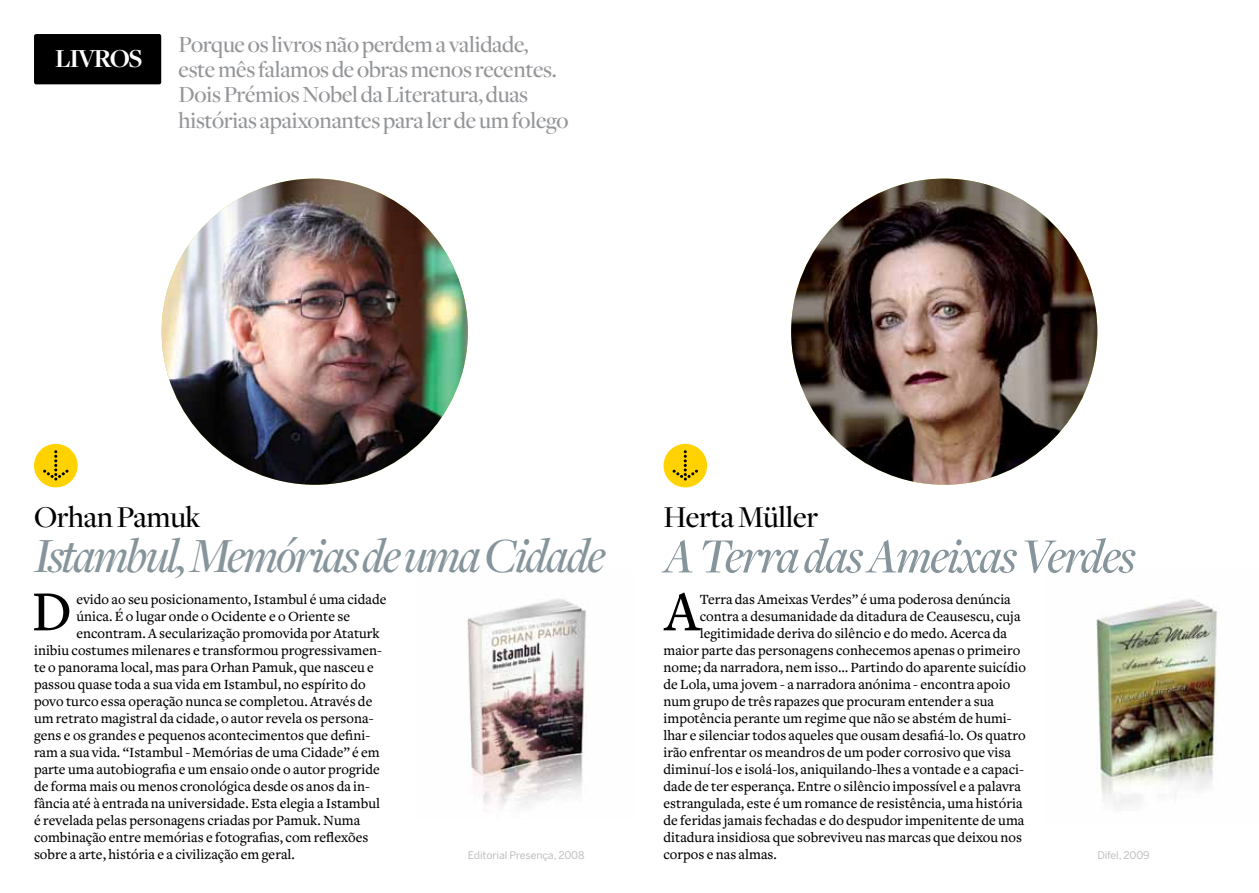
<style>
.page{position:relative;width:1259px;height:893px;background:#fff}
.page>*{position:absolute;margin:0;border:0;box-sizing:border-box;transform-origin:0 0}
.t1{font:500 58.65px "Freight Text";color:#000}
.t2{font:italic 500 51px "Freight Disp";letter-spacing:-.04em;color:#86959b}
.t3{font:500 31.5px "Freight Disp";letter-spacing:-.01em;color:#000}
.t4{font:700 27px "Freight Disp";color:#fff}
.t5{font:500 24px/25.5px "Freight Disp";letter-spacing:-.01em;color:#939598}
.t6{font:500 14.7px "Freight Text";color:#000}
.t7{font:10.5px "Benton Sans";letter-spacing:-.01em;color:#bcbec0}
</style>
<div class="page">
<img style="left:467px;top:598px;width:120px;height:211px">
<img style="left:1096px;top:599px;width:122px;height:207px">
<div style="left:34px;top:34px;width:127px;height:50px;background:#000;border-radius:2px"></div>
<div style="left:34px;top:444px;width:44px;height:43px;background:#ffd200;border-radius:50%"></div>
<svg style="left:43px;top:450px;width:26px;height:31px"></svg>
<div style="left:663px;top:444px;width:44px;height:43px;background:#ffd200;border-radius:50%"></div>
<svg style="left:672px;top:450px;width:26px;height:31px"></svg>
<img style="left:162px;top:179px;width:306px;height:306px;border-radius:153px">
<img style="left:791px;top:179px;width:306px;height:306px;border-radius:153px">
<h3 class="t4" style="left:55px;top:44px;width:89px">LIVROS</h3>
<h3 class="t5" style="left:179px;top:32px;width:391px">Porque os livros não perdem a validade, este mês falamos de obras menos recentes.<br>Dois Prémios Nobel da Literatura, duas histórias apaixonantes para ler de um folego</h3>
<h3 class="t3" style="left:34px;top:500px;width:168px">Orhan Pamuk</h3>
<h2 class="t2" style="left:34px;top:529px;width:573px">Istambul, Memórias de uma Cidade</h2>
<h3 class="t3" style="left:663px;top:500px;width:156px">Herta Müller</h3>
<h2 class="t2" style="left:663px;top:529px;width:473px">A Terra das Ameixas Verdes</h2>
<h1 class="t1" style="left:32px;top:580px;width:42px">D</h1>
<p class="t6" style="left:76px;top:591px;width:312px">evido ao seu posicionamento, Istambul é uma cidade</p>
<p class="t6" style="left:76px;top:608px;width:275px">única. É o lugar onde o Ocidente e o Oriente se</p>
<p class="t6" style="left:76px;top:625px;width:305px">encontram. A secularização promovida por Ataturk</p>
<p class="t6" style="left:34px;top:642px;width:349px">inibiu costumes milenares e transformou progressivamen-</p>
<p class="t6" style="left:34px;top:659px;width:341px">te o panorama local, mas para Orhan Pamuk, que nasceu e</p>
<p class="t6" style="left:34px;top:676px;width:333px">passou quase toda a sua vida em Istambul, no espírito do</p>
<p class="t6" style="left:34px;top:693px;width:340px">povo turco essa operação nunca se completou. Através de</p>
<p class="t6" style="left:34px;top:710px;width:341px">um retrato magistral da cidade, o autor revela os persona-</p>
<p class="t6" style="left:34px;top:727px;width:338px">gens e os grandes e pequenos acontecimentos que defini-</p>
<p class="t6" style="left:34px;top:744px;width:347px">ram a sua vida. “Istambul - Memórias de uma Cidade” é em</p>
<p class="t6" style="left:34px;top:761px;width:347px">parte uma autobiografia e um ensaio onde o autor progride</p>
<p class="t6" style="left:34px;top:778px;width:337px">de forma mais ou menos cronológica desde os anos da in-</p>
<p class="t6" style="left:34px;top:795px;width:347px">fância até à entrada na universidade. Esta elegia a Istambul</p>
<p class="t6" style="left:34px;top:812px;width:328px">é revelada pelas personagens criadas por Pamuk. Numa</p>
<p class="t6" style="left:34px;top:829px;width:336px">combinação entre memórias e fotografias, com reflexões</p>
<p class="t6" style="left:34px;top:846px;width:262px">sobre a arte, história e a civilização em geral.</p>
<h1 class="t1" style="left:664px;top:580px;width:37px">A</h1>
<p class="t6" style="left:699px;top:591px;width:313px">Terra das Ameixas Verdes” é uma poderosa denúncia</p>
<p class="t6" style="left:699px;top:608px;width:322px">contra a desumanidade da ditadura de Ceausescu, cuja</p>
<p class="t6" style="left:699px;top:625px;width:309px">legitimidade deriva do silêncio e do medo. Acerca da</p>
<p class="t6" style="left:663px;top:642px;width:358px">maior parte das personagens conhecemos apenas o primeiro</p>
<p class="t6" style="left:663px;top:659px;width:364px">nome; da narradora, nem isso… Partindo do aparente suicídio</p>
<p class="t6" style="left:663px;top:676px;width:348px">de Lola, uma jovem - a narradora anónima - encontra apoio</p>
<p class="t6" style="left:663px;top:693px;width:332px">num grupo de três rapazes que procuram entender a sua</p>
<p class="t6" style="left:663px;top:710px;width:350px">impotência perante um regime que não se abstém de humi-</p>
<p class="t6" style="left:663px;top:727px;width:364px">lhar e silenciar todos aqueles que ousam desafiá-lo. Os quatro</p>
<p class="t6" style="left:663px;top:744px;width:349px">irão enfrentar os meandros de um poder corrosivo que visa</p>
<p class="t6" style="left:663px;top:761px;width:362px">diminuí-los e isolá-los, aniquilando-lhes a vontade e a capaci-</p>
<p class="t6" style="left:663px;top:778px;width:359px">dade de ter esperança. Entre o silêncio impossível e a palavra</p>
<p class="t6" style="left:663px;top:795px;width:360px">estrangulada, este é um romance de resistência, uma história</p>
<p class="t6" style="left:663px;top:812px;width:362px">de feridas jamais fechadas e do despudor impenitente de uma</p>
<p class="t6" style="left:663px;top:829px;width:360px">ditadura insidiosa que sobreviveu nas marcas que deixou nos</p>
<p class="t6" style="left:663px;top:846px;width:115px">corpos e nas almas.</p>
<p class="t7" style="left:468px;top:849px;width:118px">Editorial Presença, 2008</p>
<p class="t7" style="left:1097px;top:849px;width:54px">Difel, 2009</p>
</div>
